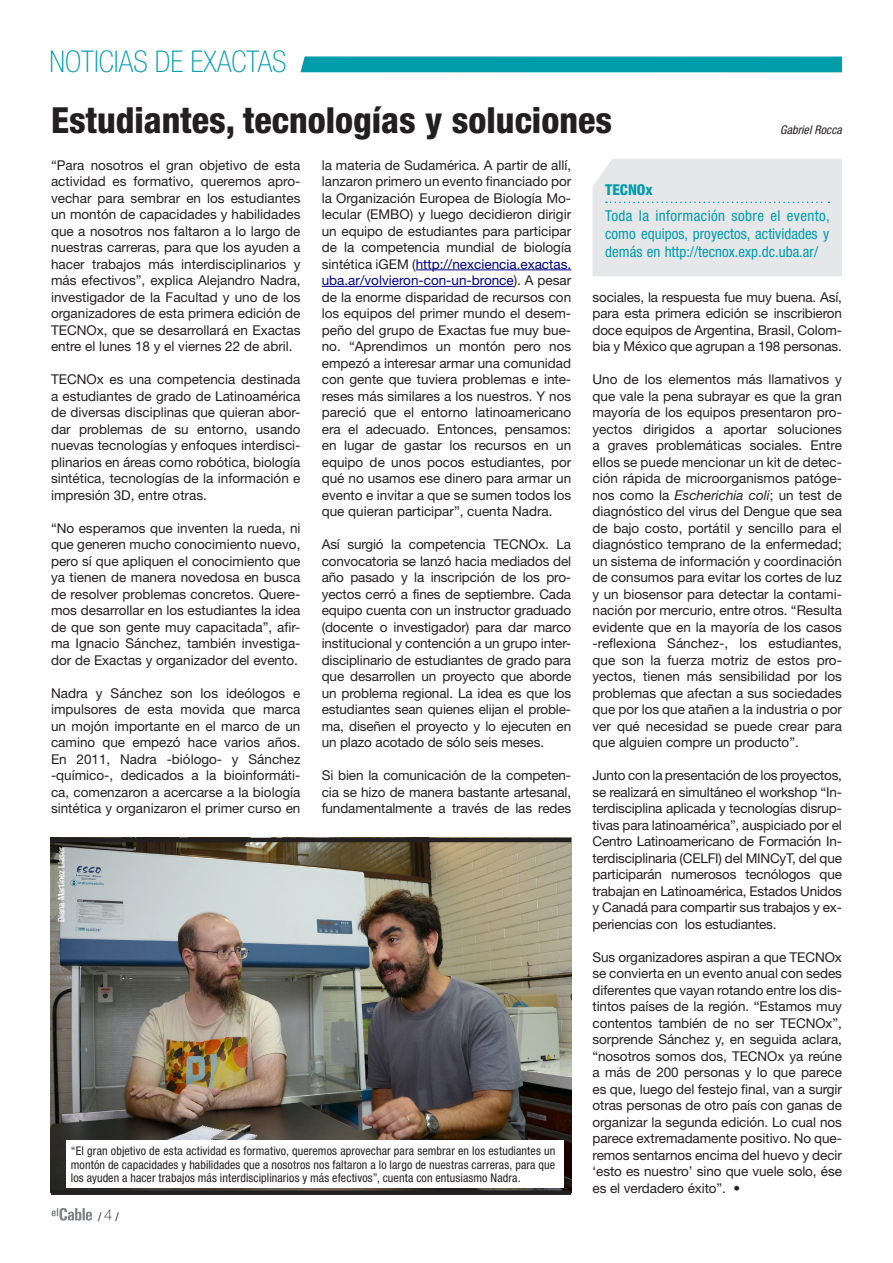
<style>
.page{position:relative;width:893px;height:1263px;background:#fff}
.page>*{position:absolute;margin:0;border:0;box-sizing:border-box;transform-origin:0 0}
.TITULO_INT{font:800 condensed 36px "Helvetica Neue";color:#231f20}
.t1{font:100 condensed 30px "Helvetica Neue";color:#009cac}
.RECUADRO_TEXTO{font:condensed 15px/18px "Helvetica Neue";color:#009cac;text-align:justify}
.RECUADRO_TITU{font:800 condensed 15px "Helvetica Neue";color:#009cac}
.TXT_notas{font:13.5px/16.5px "Helvetica Neue";color:#231f20;text-align:justify}
.epigrafe{font:condensed 12px/13.5px "Helvetica Neue";letter-spacing:.01em;color:#231f20;text-align:justify}
.AUTOR{font:italic condensed 12px "Helvetica Neue";letter-spacing:.005em;color:#231f20}
.FOTO{font:500 condensed 9px "Helvetica Neue";color:#fff}
.s1{color:#000080}
.s2{font-style:italic}
.s3{font-weight:100;font-stretch:normal;font-size:15px}
</style>
<div class="page">
<svg style="left:51px;top:1208px;width:41px;height:12px"></svg>
<img style="left:51px;top:842px;width:520px;height:348px">
<hr style="left:51px;top:838px;width:520px;height:4px;background:#231f20">
<div style="left:51px;top:1190px;width:520px;height:5px;background:#231f20"></div>
<div style="left:67px;top:1140px;width:497px;height:48px;background:#fff"></div>
<div style="left:300px;top:56px;width:542px;height:16px;background:#009cac"></div>
<hr style="left:416px;top:270px;width:155px;height:1px;background:#000080">
<hr style="left:322px;top:286px;width:192px;height:1px;background:#000080">
<div style="left:592px;top:159px;width:250px;height:117px;background:#e6e7e9"></div>
<p class="t1" style="left:50px;top:45px;width:238px">NOTICIAS DE EXACTAS</p>
<p class="TITULO_INT" style="left:51px;top:98px;width:562px">Estudiantes, tecnologías y soluciones</p>
<p class="TXT_notas" style="left:51px;top:156px;width:251px">“Para nosotros el gran objetivo de esta actividad es formativo, queremos apro&shy;vechar para sembrar en los estudiantes un montón de capacidades y habilidades que a nosotros nos faltaron a lo largo de nuestras carreras, para que los ayuden a hacer trabajos más interdisciplinarios y más efectivos”, explica Alejandro Nadra, investigador de la Facultad y uno de los organizadores de esta primera edición de TECNOx, que se desarrollará en Exactas entre el lunes 18 y el viernes 22 de abril.</p>
<p class="TXT_notas" style="left:51px;top:371px;width:251px">TECNOx es una competencia destinada a estudiantes de grado de Latinoamérica de diversas disciplinas que quieran abor&shy;dar problemas de su entorno, usando nuevas tecnologías y enfoques interdisci&shy;plinarios en áreas como robótica, biología sintética, tecnologías de la información e impresión 3D, entre otras.</p>
<p class="TXT_notas" style="left:51px;top:519px;width:251px">“No esperamos que inventen la rueda, ni que generen mucho conocimiento nuevo, pero sí que apliquen el conocimiento que ya tienen de manera novedosa en busca de resolver problemas concretos. Quere&shy;mos desarrollar en los estudiantes la idea de que son gente muy capacitada”, afir&shy;ma Ignacio Sánchez, también investiga&shy;dor de Exactas y organizador del evento.</p>
<p class="TXT_notas" style="left:51px;top:684px;width:251px">Nadra y Sánchez son los ideólogos e impulsores de esta movida que marca un mojón importante en el marco de un camino que empezó hace varios años.<br>En 2011, Nadra -biólogo- y Sánchez -químico-, dedicados a la bioinformáti&shy;ca, comenzaron a acercarse a la biología sintética y organizaron el primer curso en</p>
<p class="AUTOR" style="left:780px;top:123px;width:63px">Gabriel Rocca</p>
<p class="TXT_notas" style="left:322px;top:156px;width:251px">la materia de Sudamérica. A partir de allí, lanzaron primero un evento financiado por la Organización Europea de Biología Mo&shy;lecular (EMBO) y luego decidieron dirigir un equipo de estudiantes para participar de la competencia mundial de biología sintética iGEM (<span class="s1">http://nexciencia.exactas. uba.ar/volvieron-con-un-bronce</span>). A pesar de la enorme disparidad de recursos con los equipos del primer mundo el desem&shy;peño del grupo de Exactas fue muy bue&shy;no. “Aprendimos un montón pero nos empezó a interesar armar una comunidad con gente que tuviera problemas e inte&shy;reses más similares a los nuestros. Y nos pareció que el entorno latinoamericano era el adecuado. Entonces, pensamos: en lugar de gastar los recursos en un equipo de unos pocos estudiantes, por qué no usamos ese dinero para armar un evento e invitar a que se sumen todos los que quieran participar”, cuenta Nadra.</p>
<p class="TXT_notas" style="left:322px;top:536px;width:251px">Así surgió la competencia TECNOx. La convocatoria se lanzó hacia mediados del año pasado y la inscripción de los pro&shy;yectos cerró a fines de septiembre. Cada equipo cuenta con un instructor graduado (docente o investigador) para dar marco institucional y contención a un grupo inter&shy;disciplinario de estudiantes de grado para que desarrollen un proyecto que aborde un problema regional. La idea es que los estudiantes sean quienes elijan el proble&shy;ma, diseñen el proyecto y lo ejecuten en un plazo acotado de sólo seis meses.</p>
<p class="TXT_notas" style="left:322px;top:767px;width:251px">Si bien la comunicación de la competen&shy;cia se hizo de manera bastante artesanal, fundamentalmente a través de las redes</p>
<p class="RECUADRO_TITU" style="left:605px;top:180px;width:49px">TECNOx</p>
<p class="RECUADRO_TEXTO" style="left:605px;top:207px;width:226px">Toda la información sobre el evento, como equipos, proyectos, actividades y demás en http://tecnox.exp.dc.uba.ar/</p>
<p class="TXT_notas" style="left:592px;top:288px;width:251px">sociales, la respuesta fue muy buena. Así, para esta primera edición se inscribieron doce equipos de Argentina, Brasil, Colom&shy;bia y México que agrupan a 198 personas.</p>
<p class="TXT_notas" style="left:592px;top:371px;width:251px">Uno de los elementos más llamativos y que vale la pena subrayar es que la gran mayoría de los equipos presentaron pro&shy;yectos dirigidos a aportar soluciones a graves problemáticas sociales. Entre ellos se puede mencionar un kit de detec&shy;ción rápida de microorganismos patóge&shy;nos como la <span class="s2">Escherichia coli</span>; un test de diagnóstico del virus del Dengue que sea de bajo costo, portátil y sencillo para el diagnóstico temprano de la enfermedad; un sistema de información y coordinación de consumos para evitar los cortes de luz y un biosensor para detectar la contami&shy;nación por mercurio, entre otros. “Resulta evidente que en la mayoría de los casos -reflexiona Sánchez-, los estudiantes, que son la fuerza motriz de estos pro&shy;yectos, tienen más sensibilidad por los problemas que afectan a sus sociedades que por los que atañen a la industria o por ver qué necesidad se puede crear para que alguien compre un producto”.</p>
<p class="TXT_notas" style="left:592px;top:767px;width:251px">Junto con la presentación de los proyectos, se realizará en simultáneo el workshop “In&shy;terdisciplina aplicada y tecnologías disrup&shy;tivas para latinoamérica”, auspiciado por el Centro Latinoamericano de Formación In&shy;terdisciplinaria (CELFI) del MINCyT, del que participarán numerosos tecnólogos que trabajan en Latinoamérica, Estados Unidos y Canadá para compartir sus trabajos y ex&shy;periencias con los estudiantes.</p>
<p class="TXT_notas" style="left:592px;top:948px;width:251px">Sus organizadores aspiran a que TECNOx se convierta en un evento anual con sedes diferentes que vayan rotando entre los dis&shy;tintos países de la región. “Estamos muy contentos también de no ser TECNOx”, sorprende Sánchez y, en seguida aclara, “nosotros somos dos, TECNOx ya reúne a más de 200 personas y lo que parece es que, luego del festejo final, van a surgir otras personas de otro país con ganas de organizar la segunda edición. Lo cual nos parece extremadamente positivo. No que&shy;remos sentarnos encima del huevo y decir ‘esto es nuestro’ sino que vuele solo, ése es el verdadero éxito”. •</p>
<p class="FOTO" style="left:56px;top:922px;width:77px;rotate:-90deg">Diana Martínez Llaser</p>
<p class="epigrafe" style="left:71px;top:1144px;width:486px">“El gran objetivo de esta actividad es formativo, queremos aprovechar para sembrar en los estudiantes un montón de capacidades y habilidades que a nosotros nos faltaron a lo largo de nuestras carreras, para que los ayuden a hacer trabajos más interdisciplinarios y más efectivos”, cuenta con entusiasmo Nadra.</p>
<p class="epigrafe" style="left:98px;top:1210px;width:22px">/ <span class="s3">4</span>/</p>
</div>
